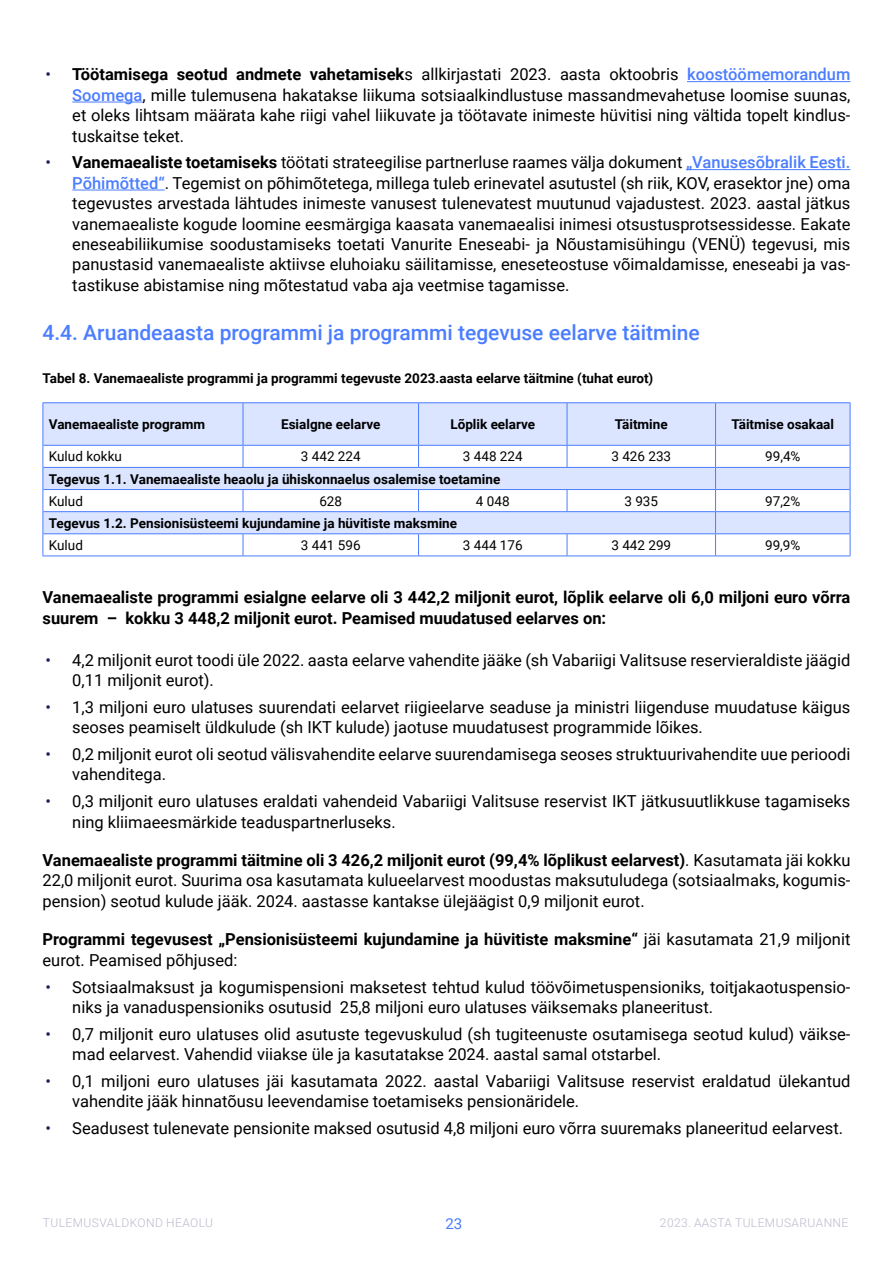
<style>
.page{position:relative;width:893px;height:1263px;background:#fff}
.page>*{position:absolute;margin:0;border:0;box-sizing:border-box;transform-origin:0 0}
.t1{font:500 21px "Roboto";color:#4b7dff}
.t2{font:16.5px/20.4px "Roboto";color:#000}
.t3{font:700 16.5px/20.4px "Roboto";color:#000}
.t4{font:15px "Roboto";color:#4b7dff}
.t5{font:700 13.5px "Roboto";color:#000}
.t6{font:13.5px "Roboto";color:#000}
.t7{font:300 12px "Roboto";letter-spacing:.035em;color:#babbcc}
.s1{color:#181e54}
.s2{font-weight:700}
.s3{font-weight:500;color:#4b7dff}
.s4{font-weight:400}
</style>
<div class="page">
<hr style="left:687px;top:81px;width:163px;height:1px;background:#4b7dff">
<hr style="left:72px;top:102px;width:71px;height:1px;background:#4b7dff">
<hr style="left:686px;top:169px;width:164px;height:1px;background:#4b7dff">
<hr style="left:72px;top:190px;width:93px;height:1px;background:#4b7dff">
<svg style="left:44px;top:403px;width:806px;height:130px;fill:#dbe5ff"></svg>
<hr style="left:243px;top:403px;width:1px;height:42px;background:#4b7dff">
<hr style="left:418px;top:403px;width:1px;height:42px;background:#4b7dff">
<hr style="left:567px;top:403px;width:1px;height:42px;background:#4b7dff">
<svg style="left:243px;top:446px;width:1px;height:21px"></svg>
<svg style="left:418px;top:446px;width:1px;height:21px"></svg>
<svg style="left:567px;top:446px;width:1px;height:21px"></svg>
<svg style="left:243px;top:490px;width:1px;height:21px"></svg>
<svg style="left:418px;top:490px;width:1px;height:21px"></svg>
<svg style="left:567px;top:490px;width:1px;height:21px"></svg>
<svg style="left:243px;top:534px;width:1px;height:21px"></svg>
<svg style="left:418px;top:534px;width:1px;height:21px"></svg>
<svg style="left:567px;top:534px;width:1px;height:21px"></svg>
<hr style="left:43px;top:402px;width:200px;height:1px;background:#4b7dff">
<hr style="left:43px;top:445px;width:200px;height:1px;background:#4b7dff">
<hr style="left:43px;top:403px;width:1px;height:42px;background:#4b7dff">
<hr style="left:715px;top:403px;width:1px;height:42px;background:#4b7dff">
<hr style="left:850px;top:403px;width:1px;height:42px;background:#4b7dff">
<hr style="left:243px;top:402px;width:175px;height:1px;background:#4b7dff">
<hr style="left:418px;top:402px;width:149px;height:1px;background:#4b7dff">
<hr style="left:567px;top:402px;width:149px;height:1px;background:#4b7dff">
<hr style="left:716px;top:402px;width:134px;height:1px;background:#4b7dff">
<hr style="left:243px;top:445px;width:175px;height:1px;background:#4b7dff">
<hr style="left:418px;top:445px;width:149px;height:1px;background:#4b7dff">
<hr style="left:567px;top:445px;width:149px;height:1px;background:#4b7dff">
<hr style="left:716px;top:445px;width:134px;height:1px;background:#4b7dff">
<hr style="left:43px;top:467px;width:200px;height:1px;background:#4b7dff">
<hr style="left:43px;top:489px;width:200px;height:1px;background:#4b7dff">
<hr style="left:243px;top:467px;width:175px;height:1px;background:#4b7dff">
<hr style="left:418px;top:467px;width:149px;height:1px;background:#4b7dff">
<hr style="left:567px;top:467px;width:149px;height:1px;background:#4b7dff">
<hr style="left:716px;top:467px;width:134px;height:1px;background:#4b7dff">
<hr style="left:243px;top:489px;width:175px;height:1px;background:#4b7dff">
<hr style="left:418px;top:489px;width:149px;height:1px;background:#4b7dff">
<hr style="left:567px;top:489px;width:149px;height:1px;background:#4b7dff">
<hr style="left:716px;top:489px;width:134px;height:1px;background:#4b7dff">
<hr style="left:43px;top:511px;width:200px;height:1px;background:#4b7dff">
<hr style="left:43px;top:533px;width:200px;height:1px;background:#4b7dff">
<svg style="left:43px;top:445px;width:1px;height:110px"></svg>
<svg style="left:715px;top:446px;width:1px;height:109px"></svg>
<svg style="left:850px;top:445px;width:1px;height:110px"></svg>
<hr style="left:243px;top:511px;width:175px;height:1px;background:#4b7dff">
<hr style="left:418px;top:511px;width:149px;height:1px;background:#4b7dff">
<hr style="left:567px;top:511px;width:149px;height:1px;background:#4b7dff">
<hr style="left:716px;top:511px;width:134px;height:1px;background:#4b7dff">
<hr style="left:243px;top:533px;width:175px;height:1px;background:#4b7dff">
<hr style="left:418px;top:533px;width:149px;height:1px;background:#4b7dff">
<hr style="left:567px;top:533px;width:149px;height:1px;background:#4b7dff">
<hr style="left:716px;top:533px;width:134px;height:1px;background:#4b7dff">
<hr style="left:43px;top:555px;width:200px;height:1px;background:#4b7dff">
<hr style="left:243px;top:555px;width:175px;height:1px;background:#4b7dff">
<hr style="left:418px;top:555px;width:149px;height:1px;background:#4b7dff">
<hr style="left:567px;top:555px;width:149px;height:1px;background:#4b7dff">
<hr style="left:716px;top:555px;width:134px;height:1px;background:#4b7dff">
<p class="t2" style="left:72px;top:64px;width:780px;text-align:justify;text-indent:-27px"><span class="s1">•</span> <span class="s2">Töötamisega seotud andmete vahetamisek</span>s allkirjastati 2023. aasta oktoobris <span class="s3">koostöömemorandum Soomega</span>, mille tulemusena hakatakse liikuma sotsiaalkindlustuse massandmevahetuse loomise suunas, et oleks lihtsam määrata kahe riigi vahel liikuvate ja töötavate inimeste hüvitisi ning vältida topelt kindlus&shy;tuskaitse teket.</p>
<p class="t2" style="left:72px;top:152px;width:780px;text-align:justify;text-indent:-27px"><span class="s1">•</span> <span class="s2">Vanemaealiste toetamiseks</span> töötati strateegilise partnerluse raames välja dokument <span class="s3">„Vanusesõbralik Eesti.<br>Põhimõtted“</span>. Tegemist on põhimõtetega, millega tuleb erinevatel asutustel (sh riik, KOV, erasektor jne) oma tegevustes arvestada lähtudes inimeste vanusest tulenevatest muutunud vajadustest. 2023. aastal jätkus vanemaealiste kogude loomine eesmärgiga kaasata vanemaealisi inimesi otsustusprotsessidesse. Eakate eneseabiliikumise soodustamiseks toetati Vanurite Eneseabi- ja Nõustamisühingu (VENÜ) tegevusi, mis panustasid vanemaealiste aktiivse eluhoiaku säilitamisse, eneseteostuse võimaldamisse, eneseabi ja vas&shy;tastikuse abistamise ning mõtestatud vaba aja veetmise tagamisse.</p>
<p class="t1" style="left:43px;top:318px;width:659px">4.4. Aruandeaasta programmi ja programmi tegevuse eelarve täitmine</p>
<p class="t5" style="left:43px;top:369px;width:612px">Tabel 8. Vanemaealiste programmi ja programmi tegevuste 2023.aasta eelarve täitmine (tuhat eurot)</p>
<p class="t5" style="left:49px;top:415px;width:158px">Vanemaealiste programm</p>
<p class="t5" style="left:281px;top:415px;width:101px">Esialgne eelarve</p>
<p class="t5" style="left:450px;top:415px;width:86px">Lõplik eelarve</p>
<p class="t5" style="left:615px;top:415px;width:54px">Täitmine</p>
<p class="t5" style="left:731px;top:415px;width:104px">Täitmise osakaal</p>
<p class="t6" style="left:49px;top:447px;width:75px">Kulud kokku</p>
<p class="t6" style="left:301px;top:447px;width:61px">3 442 224</p>
<p class="t6" style="left:463px;top:447px;width:61px">3 448 224</p>
<p class="t6" style="left:611px;top:447px;width:61px">3 426 233</p>
<p class="t6" style="left:765px;top:447px;width:37px">99,4%</p>
<p class="t5" style="left:49px;top:469px;width:453px">Tegevus 1.1. Vanemaealiste heaolu ja ühiskonnaelus osalemise toetamine</p>
<p class="t6" style="left:49px;top:491px;width:36px">Kulud</p>
<p class="t6" style="left:319px;top:491px;width:24px">628</p>
<p class="t6" style="left:476px;top:491px;width:35px">4 048</p>
<p class="t6" style="left:624px;top:491px;width:35px">3 935</p>
<p class="t6" style="left:765px;top:491px;width:37px">97,2%</p>
<p class="t5" style="left:49px;top:513px;width:410px">Tegevus 1.2. Pensionisüsteemi kujundamine ja hüvitiste maksmine</p>
<p class="t6" style="left:49px;top:536px;width:36px">Kulud</p>
<p class="t6" style="left:301px;top:536px;width:61px">3 441 596</p>
<p class="t6" style="left:463px;top:536px;width:61px">3 444 176</p>
<p class="t6" style="left:611px;top:536px;width:61px">3 442 299</p>
<p class="t6" style="left:765px;top:536px;width:37px">99,9%</p>
<p class="t3" style="left:43px;top:587px;width:809px">Vanemaealiste programmi esialgne eelarve oli 3 442,2 miljonit eurot, lõplik eelarve oli 6,0 miljoni euro võrra suurem – kokku 3 448,2 miljonit eurot. Peamised muudatused eelarves on:</p>
<p class="t2" style="left:72px;top:649px;width:780px;text-indent:-27px"><span class="s1">•</span> 4,2 miljonit eurot toodi üle 2022. aasta eelarve vahendite jääke (sh Vabariigi Valitsuse reservieraldiste jäägid<br>0,11 miljonit eurot).</p>
<p class="t2" style="left:72px;top:696px;width:780px;text-indent:-27px"><span class="s1">•</span> 1,3 miljoni euro ulatuses suurendati eelarvet riigieelarve seaduse ja ministri liigenduse muudatuse käigus seoses peamiselt üldkulude (sh IKT kulude) jaotuse muudatusest programmide lõikes.</p>
<p class="t2" style="left:72px;top:743px;width:780px;text-indent:-27px"><span class="s1">•</span> 0,2 miljonit eurot oli seotud välisvahendite eelarve suurendamisega seoses struktuurivahendite uue perioodi vahenditega.</p>
<p class="t2" style="left:72px;top:790px;width:780px;text-indent:-27px"><span class="s1">•</span> 0,3 miljonit euro ulatuses eraldati vahendeid Vabariigi Valitsuse reservist IKT jätkusuutlikkuse tagamiseks ning kliimaeesmärkide teaduspartnerluseks.</p>
<p class="t2" style="left:43px;top:849px;width:809px;text-align:justify"><span class="s2">Vanemaealiste programmi täitmine oli 3 426,2 miljonit eurot (99,4% lõplikust eelarvest)</span>. Kasutamata jäi kokku 22,0 miljonit eurot. Suurima osa kasutamata kulueelarvest moodustas maksutuludega (sotsiaalmaks, kogumis&shy;pension) seotud kulude jääk. 2024. aastasse kantakse ülejäägist 0,9 miljonit eurot.</p>
<p class="t3" style="left:43px;top:929px;width:809px">Programmi tegevusest „Pensionisüsteemi kujundamine ja hüvitiste maksmine“ <span class="s4">jäi kasutamata 21,9 miljonit eurot. Peamised põhjused:</span></p>
<p class="t2" style="left:72px;top:976px;width:780px;text-indent:-27px"><span class="s1">•</span> Sotsiaalmaksust ja kogumispensioni maksetest tehtud kulud töövõimetuspensioniks, toitjakaotuspensio&shy;niks ja vanaduspensioniks osutusid 25,8 miljoni euro ulatuses väiksemaks planeeritust.</p>
<p class="t2" style="left:72px;top:1023px;width:780px;text-indent:-27px"><span class="s1">•</span> 0,7 miljonit euro ulatuses olid asutuste tegevuskulud (sh tugiteenuste osutamisega seotud kulud) väikse&shy;mad eelarvest. Vahendid viiakse üle ja kasutatakse 2024. aastal samal otstarbel.</p>
<p class="t2" style="left:72px;top:1070px;width:780px;text-indent:-27px"><span class="s1">•</span> 0,1 miljoni euro ulatuses jäi kasutamata 2022. aastal Vabariigi Valitsuse reservist eraldatud ülekantud vahendite jääk hinnatõusu leevendamise toetamiseks pensionäridele.</p>
<p class="t2" style="left:46px;top:1117px;width:799px"><span class="s1">•</span> Seadusest tulenevate pensionite maksed osutusid 4,8 miljoni euro võrra suuremaks planeeritud eelarvest.</p>
<p class="t7" style="left:43px;top:1214px;width:172px">TULEMUSVALDKOND HEAOLU</p>
<p class="t4" style="left:445px;top:1213px;width:18px">23</p>
<p class="t7" style="left:660px;top:1214px;width:190px">2023. AASTA TULEMUSARUANNE</p>
</div>
